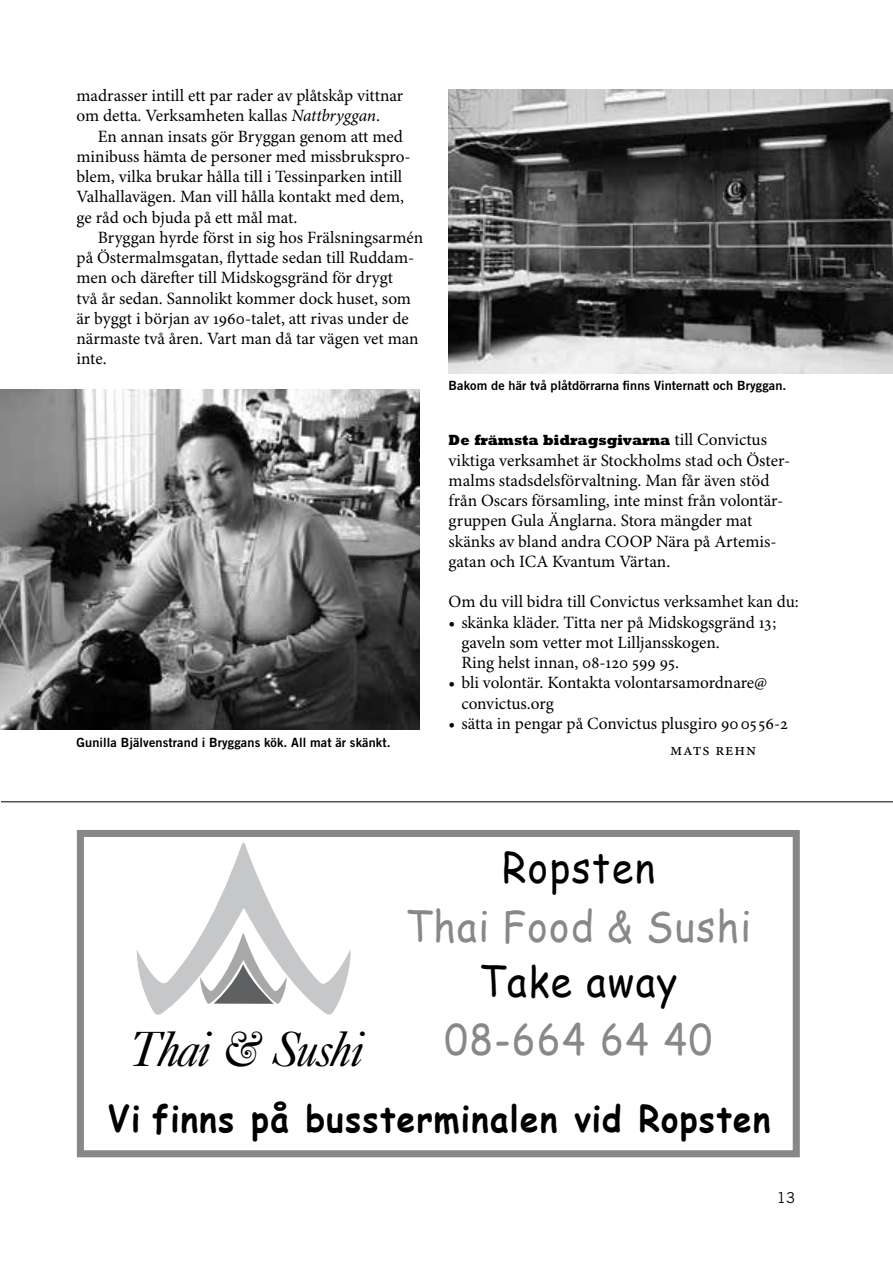
<style>
.page{position:relative;width:893px;height:1263px;background:#fff}
.page>*{position:absolute;margin:0;border:0;box-sizing:border-box;transform-origin:0 0}
.t1{font:italic 49.5px "Caslon 540 LT Std";letter-spacing:-.04em;color:#000}
.t2{font:42.45px "Comic Sans MS";letter-spacing:.04em;color:#87888a;scale:.91 1}
.t3{font:42.45px "Comic Sans MS";letter-spacing:.04em;color:#000;scale:.91 1}
.t4{font:700 36.3px "Comic Sans MS";letter-spacing:.04em;color:#000;scale:.91 1}
.t5{font:17.25px/20.2px "Minion Pro";letter-spacing:-.005em;color:#000}
.t6{font:800 15px "M Rockwell";color:#000;scale:.9 1}
.t7{font:15px "Trade Gothic";color:#000}
.t8{font:12.75px "Trade Gothic Bold Two";letter-spacing:.01em;color:#000}
.s1{font-style:italic}
.s2{font-family:"Minion Pro";font-weight:400;font-size:17.25px}
</style>
<div class="page">
<svg style="left:136px;top:843px;width:215px;height:172px"></svg>
<div style="left:77px;top:830px;width:723px;height:327px;border:7px solid #87888a"></div>
<img style="left:0;top:389px;width:419px;height:340px">
<img style="left:449px;top:89px;width:444px;height:284px">
<hr style="left:1px;top:801px;width:892px;height:1px;background:#000">
<p class="t5" style="left:77px;top:86px;width:328px">madrasser intill ett par rader av plåtskåp vittnar om detta. Verksamheten kallas <span class="s1">Nattbryggan</span>.</p>
<p class="t5" style="left:77px;top:127px;width:336px;text-indent:21px">En annan insats gör Bryggan genom att med minibuss hämta de personer med missbrukspro&shy;blem, vilka brukar hålla till i Tessinparken intill Valhallavägen. Man vill hålla kontakt med dem, ge råd och bjuda på ett mål mat.</p>
<p class="t5" style="left:77px;top:228px;width:348px;text-indent:21px">Bryggan hyrde först in sig hos Frälsningsarmén på Östermalmsgatan, flyttade sedan till Ruddam&shy;men och därefter till Midskogsgränd för drygt<br>två år sedan. Sannolikt kommer dock huset, som är byggt i början av 1960-talet, att rivas under de närmaste två åren. Vart man då tar vägen vet man inte.</p>
<p class="t8" style="left:77px;top:735px;width:316px">Gunilla Bjälvenstrand i Bryggans kök. All mat är skänkt.</p>
<p class="t8" style="left:449px;top:377px;width:339px">Bakom de här två plåtdörrarna finns Vinternatt och Bryggan.</p>
<p class="t6" style="left:449px;top:431px;width:355px">De främsta bidragsgivarna <span class="s2">till Convictus</span></p>
<p class="t5" style="left:449px;top:451px;width:343px">viktiga verksamhet är Stockholms stad och Öster&shy;malms stadsdelsförvaltning. Man får även stöd från Oscars församling, inte minst från volontär&shy;gruppen Gula Änglarna. Stora mängder mat skänks av bland andra COOP Nära på Artemis&shy;gatan och ICA Kvantum Värtan.</p>
<p class="t5" style="left:449px;top:592px;width:352px">Om du vill bidra till Convictus verksamhet kan du:</p>
<p class="t5" style="left:461px;top:613px;width:317px;text-indent:-13px">• skänka kläder. Titta ner på Midskogsgränd 13; gaveln som vetter mot Lilljansskogen.<br>Ring helst innan, 08-120 599 95.</p>
<p class="t5" style="left:461px;top:673px;width:307px;text-indent:-13px">• bli volontär. Kontakta volontarsamordnare@ convictus.org</p>
<p class="t5" style="left:670px;top:711px;width:119px;line-height:26.2px;text-indent:-221px">• sätta in pengar på Convictus plusgiro 900556-2<br>Mats Rehn</p>
<h1 class="t1" style="left:129px;top:1019px;width:236px">Thai &amp; Sushi</h1>
<h2 class="t3" style="left:502px;top:836px;width:169px">Ropsten</h2>
<h2 class="t2" style="left:406px;top:895px;width:382px">Thai Food &amp; Sushi</h2>
<h2 class="t3" style="left:479px;top:951px;width:219px">Take away</h2>
<h2 class="t2" style="left:444px;top:1008px;width:296px">08-664 64 40</h2>
<h3 class="t4" style="left:108px;top:1092px;width:730px">Vi finns på bussterminalen vid Ropsten</h3>
<p class="t7" style="left:777px;top:1189px;width:20px">13</p>
</div>
